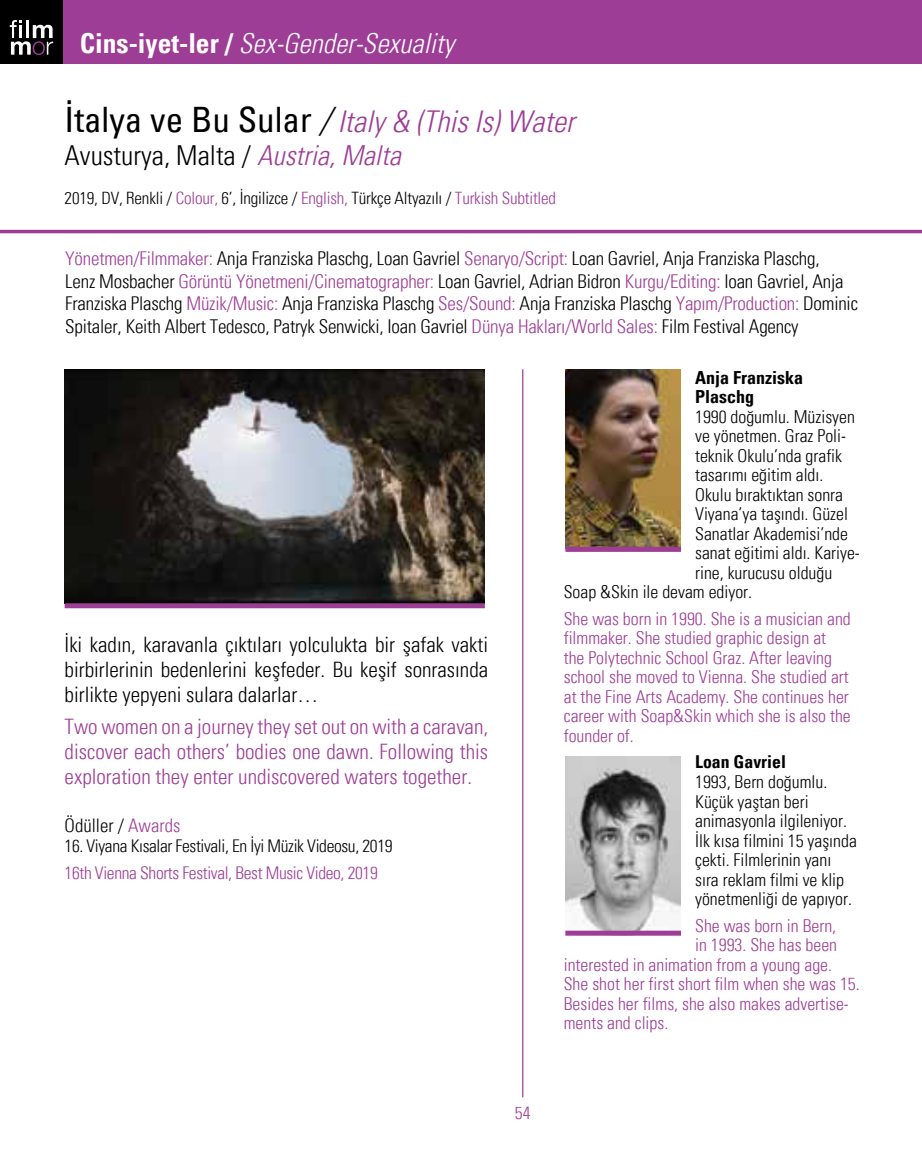
<style>
.page{position:relative;width:922px;height:1170px;background:#fff}
.page>*{position:absolute;margin:0;border:0;box-sizing:border-box;transform-origin:0 0}
.t1{font:30px "Univers Con Lig Ita";color:#9d3d96}
.t2{font:27.5px "Univers Con Lig Ita";color:#fff}
.t3{font:300 27.5px "Univers Con";color:#000}
.t4{font:300 21.25px/25px "Univers Con";color:#9d3d96;text-align:justify}
.t5{font:300 21.25px/25px "Univers Con";color:#000;text-align:justify}
.t6{font:300 19px/22.8px "Univers Con";letter-spacing:-.01em;color:#000}
.t7{font:300 18.75px "Univers Con";color:#000}
.t8{font:700 18px/19.5px "Univers Con";color:#000}
.t9{font:300 17.75px/19.5px "Univers Con";color:#9d3d96}
.t10{font:300 17.75px/19.5px "Univers Con";color:#000}
.t11{font:700 17.75px "Univers Con";color:#000}
.t12{font:300 17.5px "Univers Con";letter-spacing:-.02em;color:#000}
.t13{font:300 17.5px "Univers Con";letter-spacing:-.02em;color:#9d3d96}
.t14{font:300 17px "Univers Con";letter-spacing:-.01em;color:#000}
.s1{font-family:"Univers Con";font-weight:700}
.s2{font-family:"Univers Con";font-size:35px;color:#000}
.s3{font-size:35px;color:#000}
.s4{font-family:"Univers Con Lig Ita";font-weight:400;color:#9d3d96}
.s5{color:#9d3d96}
</style>
<div class="page">
<div style="left:0;top:0;width:921px;height:64px;background:#9d3d96"></div>
<div style="left:0;top:0;width:63px;height:64px;background:#000"></div>
<svg style="left:10px;top:20px;width:43px;height:35px"></svg>
<hr style="left:522px;top:369px;width:1px;height:728px;background:#9d3d96">
<hr style="left:0;top:230px;width:921px;height:3px;background:#9d3d96">
<img style="left:65px;top:369px;width:419px;height:234px">
<img style="left:565px;top:369px;width:115px;height:178px">
<img style="left:565px;top:756px;width:115px;height:174px">
<div style="left:65px;top:603px;width:419px;height:5px;background:#9d3d96"></div>
<div style="left:565px;top:547px;width:115px;height:5px;background:#9d3d96"></div>
<div style="left:565px;top:930px;width:115px;height:5px;background:#9d3d96"></div>
<h2 class="t2" style="left:80px;top:27px;width:376px"><span class="s1">Cins-iyet-ler /</span> Sex-Gender-Sexuality</h2>
<h1 class="t1" style="left:65px;top:103px;width:511px"><span class="s2">İtalya ve Bu Sular</span> <span class="s3">/</span> Italy &amp; (This Is) Water</h1>
<h2 class="t3" style="left:65px;top:138px;width:338px">Avusturya, Malta / <span class="s4">Austria, Malta</span></h2>
<p class="t14" style="left:65px;top:188px;width:493px">2019, DV, Renkli / <span class="s5">Colour,</span> 6’, İngilizce / <span class="s5">English,</span> Türkçe Altyazılı / <span class="s5">Turkish Subtitled</span></p>
<p class="t6" style="left:65px;top:246px;width:794px"><span class="s5">Yönetmen/Filmmaker:</span> Anja Franziska Plaschg, Loan Gavriel <span class="s5">Senaryo/Script:</span> Loan Gavriel, Anja Franziska Plaschg,<br>Lenz Mosbacher <span class="s5">Görüntü Yönetmeni/Cinematographer:</span> Loan Gavriel, Adrian Bidron <span class="s5">Kurgu/Editing:</span> Ioan Gavriel, Anja Franziska Plaschg <span class="s5">Müzik/Music:</span> Anja Franziska Plaschg <span class="s5">Ses/Sound:</span> Anja Franziska Plaschg <span class="s5">Yapım/Production:</span> Dominic Spitaler, Keith Albert Tedesco, Patryk Senwicki, Ioan Gavriel <span class="s5">Dünya Hakları/World Sales:</span> Film Festival Agency</p>
<p class="t5" style="left:65px;top:632px;width:425px">İki kadın, karavanla çıktıları yolculukta bir şafak vakti birbirlerinin bedenlerini keşfeder. Bu keşif sonrasında birlikte yepyeni sulara dalarlar…</p>
<p class="t4" style="left:65px;top:714px;width:425px">Two women on a journey they set out on with a caravan, discover each others’ bodies one dawn. Following this exploration they enter undiscovered waters together.</p>
<p class="t7" style="left:65px;top:814px;width:117px">Ödüller / <span class="s5">Awards</span></p>
<p class="t12" style="left:65px;top:835px;width:329px">16. Viyana Kısalar Festivali, En İyi Müzik Videosu, 2019</p>
<p class="t13" style="left:65px;top:862px;width:314px">16th Vienna Shorts Festival, Best Music Video, 2019</p>
<p class="t13" style="left:515px;top:1101px;width:17px">54</p>
<p class="t8" style="left:695px;top:367px;width:109px">Anja Franziska<br>Plaschg</p>
<p class="t10" style="left:695px;top:406px;width:161px">1990 doğumlu. Müzisyen</p>
<p class="t10" style="left:695px;top:426px;width:152px">ve yönetmen. Graz Poli-</p>
<p class="t10" style="left:695px;top:445px;width:148px">teknik Okulu’nda grafik</p>
<p class="t10" style="left:695px;top:465px;width:130px">tasarımı eğitim aldı.</p>
<p class="t10" style="left:695px;top:484px;width:149px">Okulu bıraktıktan sonra</p>
<p class="t10" style="left:695px;top:504px;width:154px">Viyana’ya taşındı. Güzel</p>
<p class="t10" style="left:695px;top:523px;width:154px">Sanatlar Akademisi’nde</p>
<p class="t10" style="left:695px;top:543px;width:166px">sanat eğitimi aldı. Kariye-</p>
<p class="t10" style="left:695px;top:562px;width:138px">rine, kurucusu olduğu</p>
<p class="t10" style="left:563px;top:582px;width:190px">Soap &amp;Skin ile devam ediyor.</p>
<p class="t9" style="left:563px;top:608px;width:288px">She was born in 1990. She is a musician and filmmaker. She studied graphic design at the Polytechnic School Graz. After leaving school she moved to Vienna. She studied art at the Fine Arts Academy. She continues her career with Soap&amp;Skin which she is also the founder of.</p>
<p class="t11" style="left:695px;top:751px;width:92px">Loan Gavriel</p>
<p class="t10" style="left:695px;top:771px;width:163px">1993, Bern doğumlu.<br>Küçük yaştan beri animasyonla ilgileniyor.<br>İlk kısa filmini 15 yaşında çekti. Filmlerinin yanı sıra reklam filmi ve klip yönetmenliği de yapıyor.</p>
<p class="t9" style="left:695px;top:915px;width:142px">She was born in Bern,</p>
<p class="t9" style="left:695px;top:934px;width:143px">in 1993. She has been</p>
<p class="t9" style="left:563px;top:954px;width:270px">interested in animation from a young age.</p>
<p class="t9" style="left:563px;top:973px;width:297px">She shot her first short film when she was 15.</p>
<p class="t9" style="left:563px;top:993px;width:286px">Besides her films, she also makes advertise-</p>
<p class="t9" style="left:563px;top:1012px;width:106px">ments and clips.</p>
</div>
